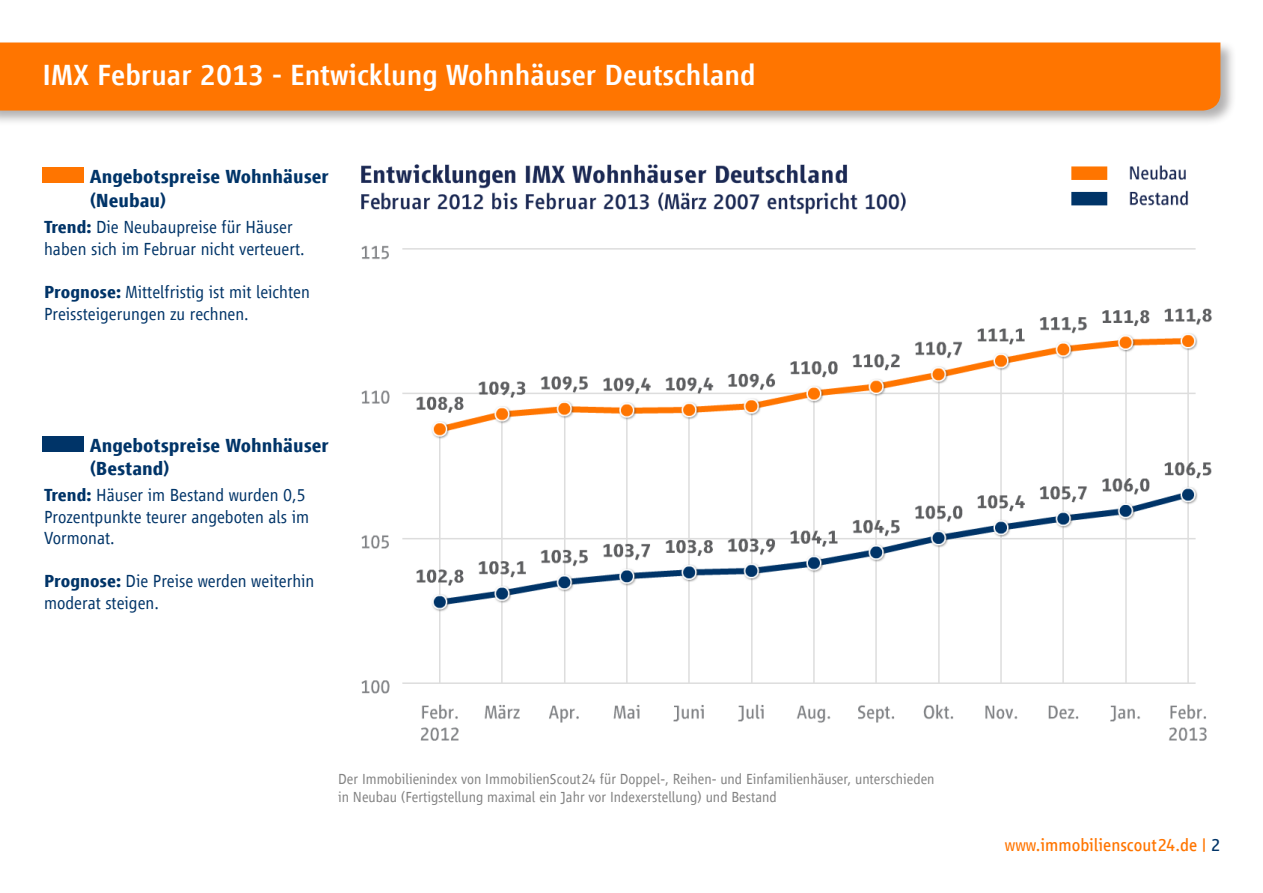
<style>
.page{position:relative;width:1263px;height:893px;background:#fff}
.page>*{position:absolute;margin:0;border:0;box-sizing:border-box;transform-origin:0 0}
.TitlePage{font:500 30px "Scout Vialog";color:#fff}
.t1{font:700 19.5px/23.4px "Scout Vialog";color:#003468}
.t2{font:300 18px/21.6px "Scout Vialog";color:#003468}
.t3{font:18px "Scout Vialog";color:#ff7500}
.t4{font:300 15px/18px "Scout Vialog";color:#828282}
.s1{font-weight:700}
.s2{color:#003468}
</style>
<div class="page">
<div style="left:0;top:40px;width:1236px;height:87px;background:#231f20;opacity:.35"></div>
<div style="left:0;top:43px;width:1220px;height:68px;background:#ff7500"></div>
<svg style="left:43px;top:167px;width:41px;height:16px"></svg>
<svg style="left:43px;top:436px;width:41px;height:16px"></svg>
<img style="left:361px;top:164px;width:851px;height:577px">
<p class="TitlePage" style="left:43px;top:59px;width:715px">IMX Februar 2013 - Entwicklung Wohnhäuser Deutschland</p>
<p class="t1" style="left:90px;top:165px;width:241px">Angebotspreise Wohnhäuser (Neubau)</p>
<p class="t2" style="left:44px;top:216px;width:262px"><span class="s1">Trend:</span> Die Neubaupreise für Häuser haben sich im Februar nicht verteuert.</p>
<p class="t2" style="left:44px;top:281px;width:267px"><span class="s1">Prognose:</span> Mittelfristig ist mit leichten<br>Preissteigerungen zu rechnen.</p>
<p class="t1" style="left:90px;top:434px;width:241px">Angebotspreise Wohnhäuser (Bestand)</p>
<p class="t2" style="left:44px;top:484px;width:266px"><span class="s1">Trend:</span> Häuser im Bestand wurden 0,5<br>Prozentpunkte teurer angeboten als im<br>Vormonat.</p>
<p class="t2" style="left:44px;top:571px;width:272px"><span class="s1">Prognose:</span> Die Preise werden weiterhin moderat steigen.</p>
<p class="t4" style="left:338px;top:770px;width:598px">Der Immobilienindex von ImmobilienScout24 für Doppel-, Reihen- und Einfamilienhäuser, unterschieden in Neubau (Fertigstellung maximal ein Jahr vor Indexerstellung) und Bestand</p>
<p class="t3" style="left:1005px;top:835px;width:217px">www.immobilienscout24.de | <span class="s2">2</span></p>
</div>
